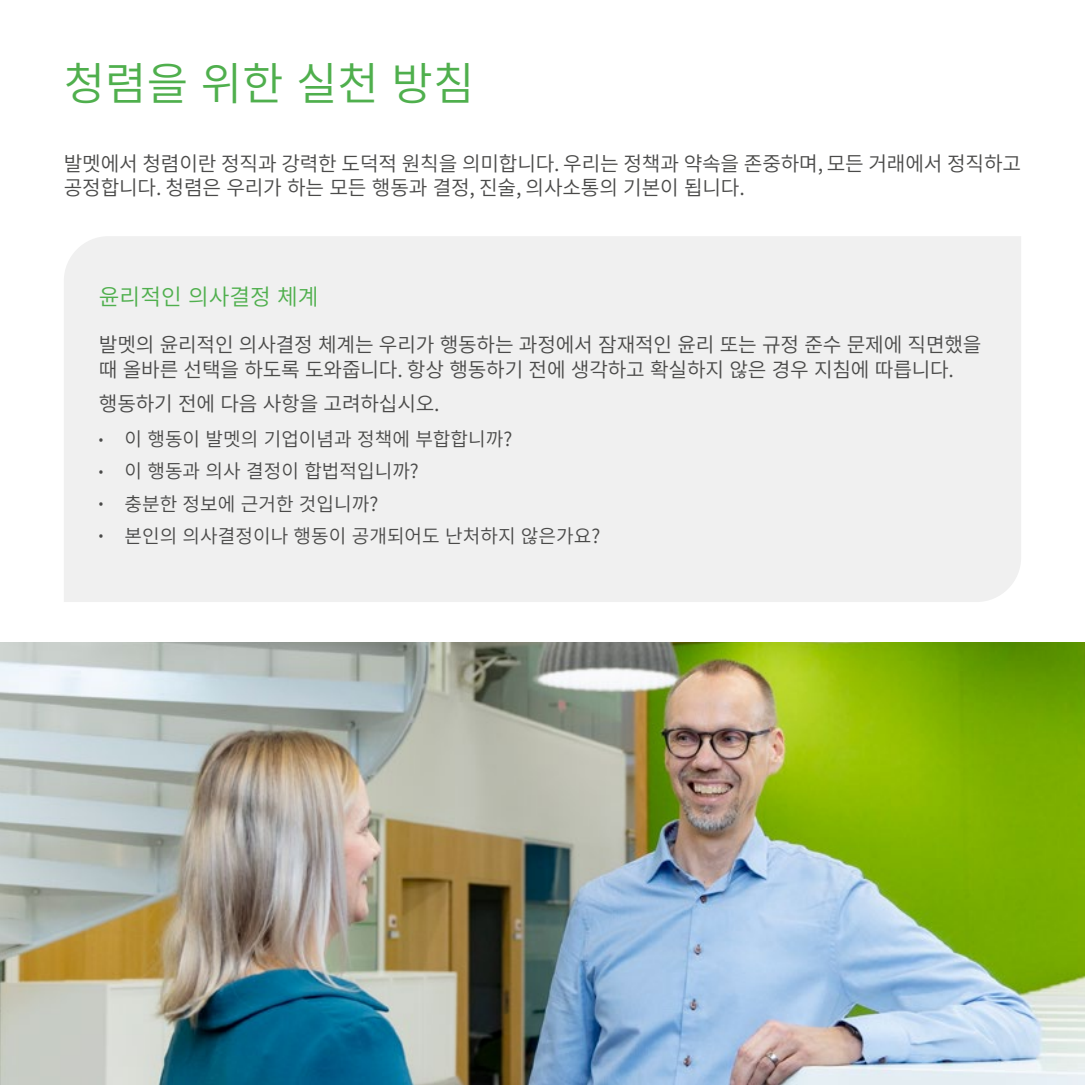
<style>
.page{position:relative;width:1085px;height:1085px;background:#fff}
.page>*{position:absolute;margin:0;border:0;box-sizing:border-box;transform-origin:0 0}
.t1{font:45px "Source Han Sans KR";color:#4faf4d}
.t2{font:22.5px "Source Han Sans KR";color:#4faf4d}
.t3{font:20.25px/24.8px "Source Han Sans KR";letter-spacing:-.01em;color:#4a4a49}
.t4{font:19.12px "Source Han Sans KR";color:#4a4a49}
.s1{font-size:13.5px}
</style>
<div class="page">
<img style="left:0;top:642px;width:1084px;height:442px">
<div style="left:64px;top:236px;width:956px;height:366px;background:#f0f0f0"></div>
<h1 class="t1" style="left:64px;top:58px;width:412px">청렴을 위한 실천 방침</h1>
<p class="t3" style="left:64px;top:151px;width:958px">발멧에서 청렴이란 정직과 강력한 도덕적 원칙을 의미합니다. 우리는 정책과 약속을 존중하며, 모든 거래에서 정직하고 공정합니다. 청렴은 우리가 하는 모든 행동과 결정, 진술, 의사소통의 기본이 됩니다.</p>
<p class="t2" style="left:99px;top:284px;width:221px">윤리적인 의사결정 체계</p>
<p class="t3" style="left:99px;top:332px;width:884px">발멧의 윤리적인 의사결정 체계는 우리가 행동하는 과정에서 잠재적인 윤리 또는 규정 준수 문제에 직면했을 때 올바른 선택을 하도록 도와줍니다. 항상 행동하기 전에 생각하고 확실하지 않은 경우 지침에 따릅니다.</p>
<p class="t3" style="left:99px;top:391px;width:342px">행동하기 전에 다음 사항을 고려하십시오.</p>
<p class="t4" style="left:99px;top:428px;width:415px"><span class="s1">•</span> 이 행동이 발멧의 기업이념과 정책에 부합합니까?</p>
<p class="t4" style="left:99px;top:460px;width:321px"><span class="s1">•</span> 이 행동과 의사 결정이 합법적입니까?</p>
<p class="t4" style="left:99px;top:492px;width:281px"><span class="s1">•</span> 충분한 정보에 근거한 것입니까?</p>
<p class="t4" style="left:99px;top:524px;width:503px"><span class="s1">•</span> 본인의 의사결정이나 행동이 공개되어도 난처하지 않은가요?</p>
</div>
